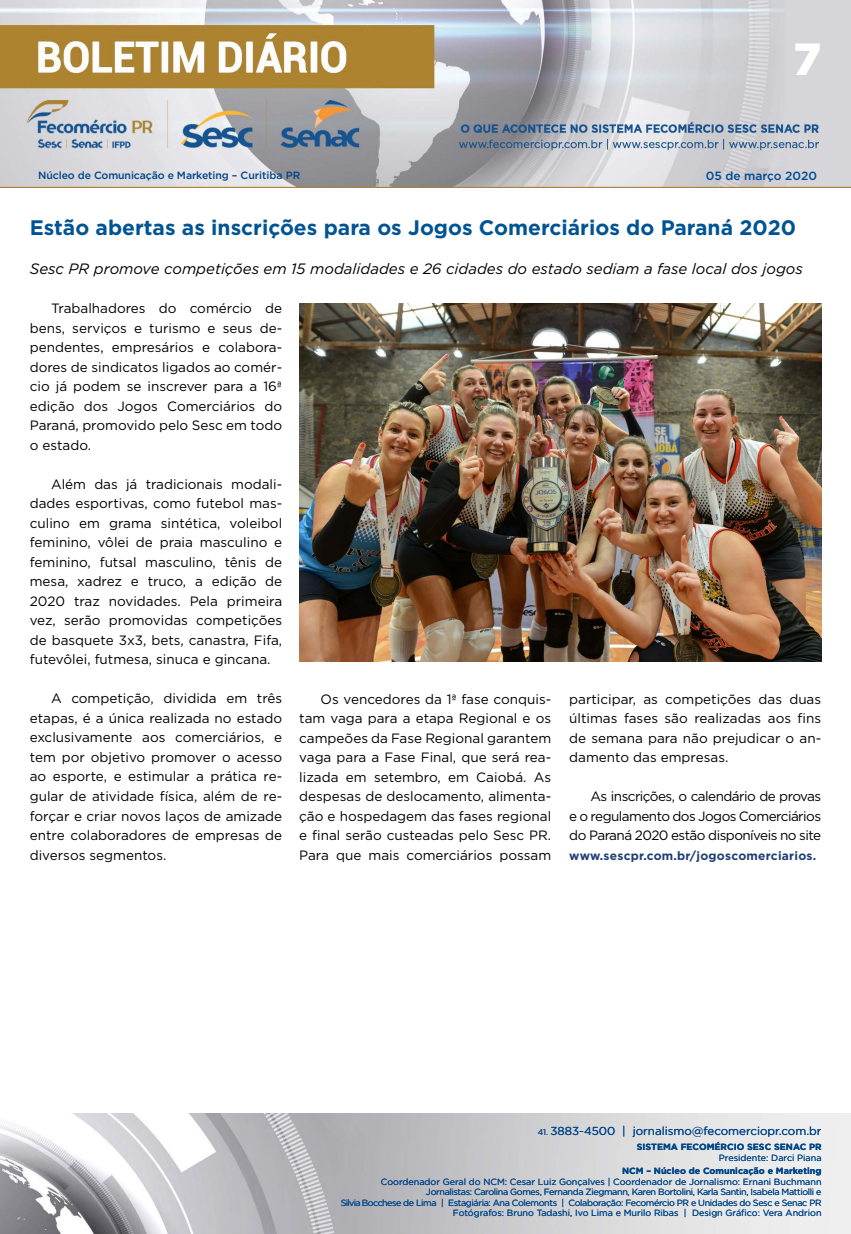
<style>
.page{position:relative;width:851px;height:1234px;background:#fff}
.page>*{position:absolute;margin:0;border:0;box-sizing:border-box;transform-origin:0 0}
.t1{font:900 45px "Gotham";color:#fff}
.t2{font:700 21px "Gotham";color:#005493}
.t3{font:italic 15px "Gotham";color:#000}
.t4{font:13.5px/19.5px "Gotham";color:#000;text-align:justify}
.t5{font:700 12px "Gotham";letter-spacing:.02em;color:#1f3e75}
.t6{font:500 11.85px "Gotham";color:#004a93}
.t7{font:11.55px "Gotham";color:#004587}
.t8{font:500 10.5px "Gotham";letter-spacing:-.01em;color:#004587}
.t9{font:9px/10.5px "Gotham";letter-spacing:-.04em;color:#004587;text-align:right}
.t10{font:700 9px "Gotham";color:#004587}
.t11{font:9px "Gotham";color:#004587}
.s1{font-size:8.25px}
</style>
<div class="page">
<img style="left:0;top:0;width:850px;height:188px">
<img style="left:0;top:1113px;width:850px;height:120px">
<img style="left:299px;top:303px;width:522px;height:359px">
<p class="t8" style="left:38px;top:168px;width:264px">Núcleo de Comunicação e Marketing – Curitiba PR</p>
<h1 class="t1" style="left:793px;top:28px;width:29px">7</h1>
<p class="t6" style="left:705px;top:167px;width:113px">05 de março 2020</p>
<h2 class="t2" style="left:30px;top:214px;width:767px">Estão abertas as inscrições para os Jogos Comerciários do Paraná 2020</h2>
<p class="t3" style="left:30px;top:259px;width:774px">Sesc PR promove competições em 15 modalidades e 26 cidades do estado sediam a fase local dos jogos</p>
<p class="t4" style="left:30px;top:298px;width:254px;text-indent:21px">Trabalhadores do comércio de bens, serviços e turismo e seus de&shy;pendentes, empresários e colabora&shy;dores de sindicatos ligados ao comér&shy;cio já podem se inscrever para a 16ª edição dos Jogos Comerciários do Paraná, promovido pelo Sesc em todo o estado.</p>
<p class="t4" style="left:30px;top:474px;width:254px;text-indent:21px">Além das já tradicionais modali&shy;dades esportivas, como futebol mas&shy;culino em grama sintética, voleibol feminino, vôlei de praia masculino e feminino, futsal masculino, tênis de mesa, xadrez e truco, a edição de 2020 traz novidades. Pela primeira vez, serão promovidas competições de basquete 3x3, bets, canastra, Fifa, futevôlei, futmesa, sinuca e gincana.</p>
<p class="t4" style="left:30px;top:688px;width:254px;text-indent:21px">A competição, dividida em três etapas, é a única realizada no estado exclusivamente aos comerciários, e tem por objetivo promover o acesso ao esporte, e estimular a prática re&shy;gular de atividade física, além de re&shy;forçar e criar novos laços de amizade entre colaboradores de empresas de diversos segmentos.</p>
<p class="t4" style="left:299px;top:688px;width:253px;text-indent:21px">Os vencedores da 1ª fase conquis&shy;tam vaga para a etapa Regional e os campeões da Fase Regional garantem vaga para a Fase Final, que será rea&shy;lizada em setembro, em Caiobá. As despesas de deslocamento, alimenta&shy;ção e hospedagem das fases regional e final serão custeadas pelo Sesc PR.<br>Para que mais comerciários possam</p>
<p class="t4" style="left:569px;top:688px;width:253px">participar, as competições das duas últimas fases são realizadas aos fins de semana para não prejudicar o an&shy;damento das empresas.</p>
<p class="t4" style="left:569px;top:786px;width:253px;text-indent:21px">As inscrições, o calendário de provas e o regulamento dos Jogos Comerciários do Paraná 2020 estão disponíveis no site</p>
<p class="t5" style="left:569px;top:847px;width:248px">www.sescpr.com.br/jogoscomerciarios.</p>
<p class="t7" style="left:537px;top:1123px;width:285px"><span class="s1">41.</span> 3883-4500 | jornalismo@fecomerciopr.com.br</p>
<p class="t10" style="left:636px;top:1140px;width:186px">SISTEMA FECOMÉRCIO SESC SENAC PR</p>
<p class="t11" style="left:718px;top:1151px;width:104px">Presidente: Darci Piana</p>
<p class="t10" style="left:622px;top:1164px;width:201px">NCM – Núcleo de Comunicação e Marketing</p>
<p class="t9" style="left:341px;top:1175px;width:482px">Coordenador Geral do NCM: Cesar Luiz Gonçalves | Coordenador de Jornalismo: Ernani Buchmann Jornalistas: Carolina Gomes, Fernanda Ziegmann, Karen Bortolini, Karla Santin, Isabela Mattiolli e<br>Silvia Bocchese de Lima | Estagiária: Ana Colemonts | Colaboração: Fecomércio PR e Unidades do Sesc e Senac PR Fotógrafos: Bruno Tadashi, Ivo Lima e Murilo Ribas | Design Gráfico: Vera Andrion</p>
</div>
